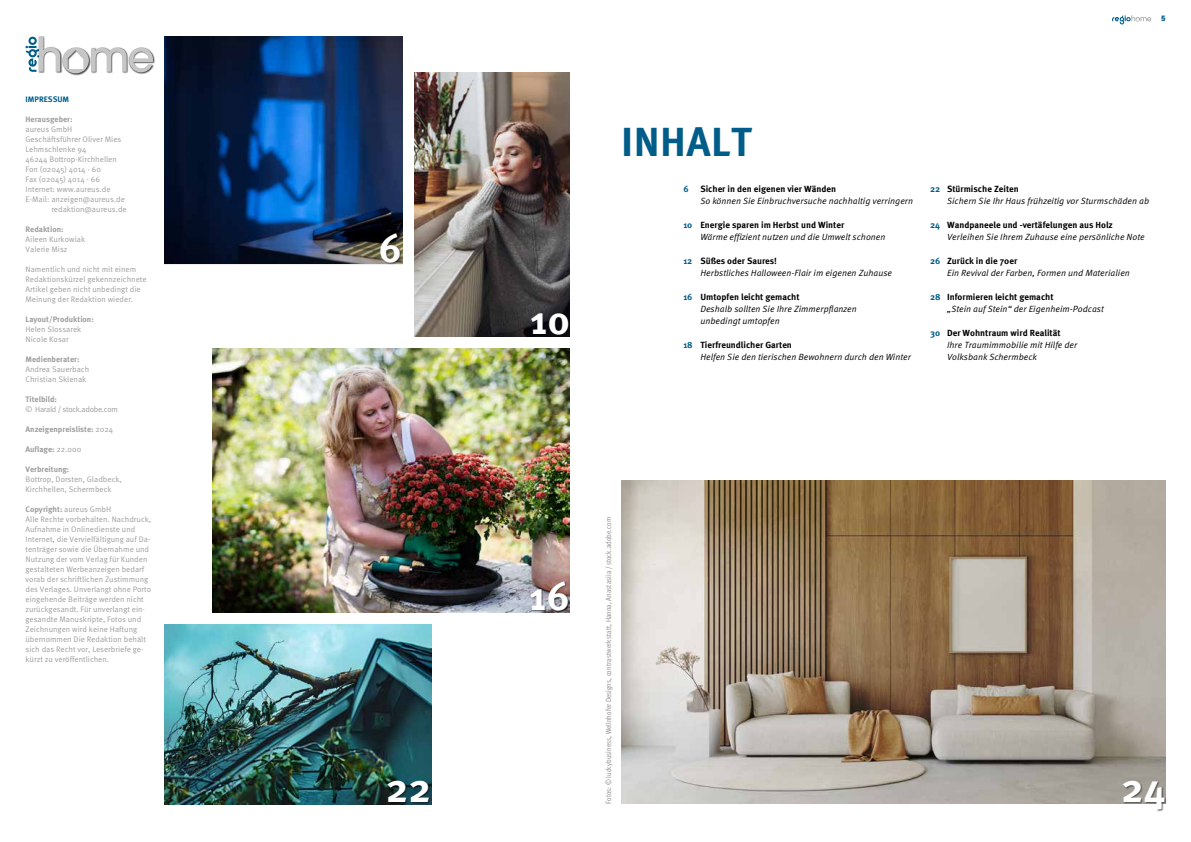
<style>
.page{position:relative;width:1191px;height:842px;background:#fff}
.page>*{position:absolute;margin:0;border:0;box-sizing:border-box;transform-origin:0 0}
.t1{font:700 41px "Meta Pro";letter-spacing:.01em;color:#005d89}
.t2{font:700 40px "Meta Pro";color:#fff}
.t3{font:9px/12px "Meta Pro Norm Ita";color:#000}
.t4{font:700 9px "Meta Pro";color:#000}
.t5{font:700 9px "Meta Pro";color:#005d89}
.t6{font:8px/10px "Meta Pro Norm";color:#9d9d9c}
.t7{font:700 8px "Meta Pro";color:#9d9d9c}
.t8{font:8px "Meta Pro Norm";letter-spacing:-.04em;color:#9d9d9c}
.t9{font:700 8px "Meta Pro";color:#005d89}
.t10{font:700 8px "Avignon";color:#005d89}
.t11{font:7.5px "Meta Pro Cond Norm";letter-spacing:.005em;color:#878787}
.s1{font-family:"Meta Pro Norm";font-weight:400}
.s2{color:#005d89}
</style>
<div class="page">
<img style="left:213px;top:348px;width:357px;height:264px">
<img style="left:164px;top:36px;width:239px;height:228px">
<img style="left:164px;top:624px;width:267px;height:180px">
<img style="left:414px;top:72px;width:156px;height:264px">
<div style="left:380px;top:233px;width:22px;height:31px;background:#000;opacity:.5"></div>
<div style="left:531px;top:313px;width:39px;height:23px;background:#000;opacity:.5"></div>
<div style="left:530px;top:581px;width:40px;height:31px;background:#000;opacity:.5"></div>
<div style="left:387px;top:780px;width:44px;height:24px;background:#000;opacity:.5"></div>
<div style="left:38px;top:36px;width:24px;height:38px;background:#000;opacity:.75"></div>
<div style="left:128px;top:47px;width:27px;height:27px;background:#000;opacity:.75"></div>
<div style="left:62px;top:47px;width:29px;height:28px;background:#000;opacity:.75"></div>
<svg style="left:26px;top:37px;width:127px;height:36px"></svg>
<svg style="left:1112px;top:15px;width:39px;height:9px"></svg>
<img style="left:621px;top:480px;width:544px;height:324px">
<div style="left:1122px;top:780px;width:44px;height:32px;background:#000;opacity:.5"></div>
<p class="t10" style="left:1161px;top:14px;width:6px">5</p>
<p class="t9" style="left:26px;top:93px;width:45px">IMPRESSUM</p>
<p class="t7" style="left:26px;top:113px;width:49px">Herausgeber:</p>
<p class="t6" style="left:26px;top:124px;width:48px">aureus GmbH</p>
<p class="t6" style="left:26px;top:134px;width:97px">Geschäftsführer Oliver Mies</p>
<p class="t6" style="left:26px;top:144px;width:62px">Lehmschlenke 94</p>
<p class="t6" style="left:26px;top:154px;width:93px">46244 Bottrop-Kirchhellen</p>
<p class="t6" style="left:26px;top:164px;width:77px">Fon (02045) 4014 - 60</p>
<p class="t6" style="left:26px;top:174px;width:76px">Fax (02045) 4014 - 66</p>
<p class="t6" style="left:26px;top:184px;width:87px">Internet: www.aureus.de</p>
<p class="t6" style="left:26px;top:194px;width:101px">E-Mail: anzeigen@aureus.de</p>
<p class="t6" style="left:51px;top:204px;width:77px">redaktion@aureus.de</p>
<p class="t7" style="left:26px;top:223px;width:40px">Redaktion:</p>
<p class="t6" style="left:26px;top:234px;width:61px">Aileen Kurkowiak<br>Valerie Misz</p>
<p class="t6" style="left:26px;top:264px;width:123px">Namentlich und nicht mit einem Redaktionskürzel gekennzeichnete Artikel geben nicht unbedingt die Meinung der Redaktion wieder.</p>
<p class="t7" style="left:26px;top:313px;width:70px">Layout/Produktion:</p>
<p class="t6" style="left:26px;top:324px;width:57px">Helen Slossarek<br>Nicole Kosar</p>
<p class="t7" style="left:26px;top:353px;width:55px">Medienberater:</p>
<p class="t6" style="left:26px;top:364px;width:65px">Andrea Sauerbach<br>Christian Sklenak</p>
<p class="t7" style="left:26px;top:393px;width:33px">Titelbild:</p>
<p class="t8" style="left:26px;top:403px;width:94px">© Harald / stock.adobe.com</p>
<p class="t7" style="left:26px;top:423px;width:89px">Anzeigenpreisliste: <span class="s1">2024</span></p>
<p class="t7" style="left:26px;top:443px;width:57px">Auflage: <span class="s1">22.000</span></p>
<p class="t7" style="left:26px;top:463px;width:45px">Verbreitung:</p>
<p class="t6" style="left:26px;top:474px;width:98px">Bottrop, Dorsten, Gladbeck,<br>Kirchhellen, Schermbeck</p>
<p class="t7" style="left:26px;top:503px;width:87px">Copyright: <span class="s1">aureus GmbH</span></p>
<p class="t6" style="left:26px;top:514px;width:127px">Alle Rechte vorbehalten. Nachdruck, Aufnahme in Onlinedienste und Internet, die Vervielfältigung auf Da&shy;tenträger sowie die Übernahme und Nutzung der vom Verlag für Kunden gestalteten Werbeanzeigen bedarf vorab der schriftlichen Zustimmung des Verlages. Unverlangt ohne Porto eingehende Beiträge werden nicht zurückgesandt. Für unverlangt ein&shy;gesandte Manuskripte, Fotos und Zeichnungen wird keine Haftung übernommen Die Redaktion behält sich das Recht vor, Leserbriefe ge&shy;kürzt zu veröffentlichen.</p>
<p class="t11" style="left:603px;top:804px;width:288px;rotate:-90deg">Fotos: © luckybusiness, Wellnhofer Designs, contrastwerkstatt, Hanna, Anastasiia / stock.adobe.com</p>
<h2 class="t2" style="left:378px;top:217px;width:25px">6</h2>
<h2 class="t2" style="left:530px;top:289px;width:41px">10</h2>
<h2 class="t2" style="left:529px;top:565px;width:42px">16</h2>
<h2 class="t2" style="left:386px;top:757px;width:47px">22</h2>
<h1 class="t1" style="left:621px;top:110px;width:132px">INHALT</h1>
<p class="t5" style="left:683px;top:182px;width:7px">6</p>
<p class="t4" style="left:700px;top:182px;width:137px">Sicher in den eigenen vier Wänden</p>
<p class="t3" style="left:700px;top:194px;width:214px">So können Sie Einbruchversuche nachhaltig verringern</p>
<p class="t4" style="left:683px;top:218px;width:162px"><span class="s2">10</span> Energie sparen im Herbst und Winter</p>
<p class="t3" style="left:700px;top:230px;width:186px">Wärme effizient nutzen und die Umwelt schonen</p>
<p class="t4" style="left:683px;top:254px;width:95px"><span class="s2">12</span> Süßes oder Saures!</p>
<p class="t3" style="left:700px;top:266px;width:193px">Herbstliches Halloween-Flair im eigenen Zuhause</p>
<p class="t4" style="left:683px;top:290px;width:118px"><span class="s2">16</span> Umtopfen leicht gemacht</p>
<p class="t3" style="left:700px;top:302px;width:158px">Deshalb sollten Sie Ihre Zimmerpflanzen unbedingt umtopfen</p>
<p class="t4" style="left:683px;top:338px;width:110px"><span class="s2">18</span> Tierfreundlicher Garten</p>
<p class="t3" style="left:700px;top:350px;width:212px">Helfen Sie den tierischen Bewohnern durch den Winter</p>
<p class="t4" style="left:930px;top:182px;width:90px"><span class="s2">22</span> Stürmische Zeiten</p>
<p class="t3" style="left:947px;top:194px;width:203px">Sichern Sie Ihr Haus frühzeitig vor Sturmschäden ab</p>
<p class="t4" style="left:930px;top:218px;width:184px"><span class="s2">24</span> Wandpaneele und -vertäfelungen aus Holz</p>
<p class="t3" style="left:947px;top:230px;width:199px">Verleihen Sie Ihrem Zuhause eine persönliche Note</p>
<p class="t4" style="left:930px;top:254px;width:89px"><span class="s2">26</span> Zurück in die 70er</p>
<p class="t3" style="left:947px;top:266px;width:184px">Ein Revival der Farben, Formen und Materialien</p>
<p class="t4" style="left:930px;top:290px;width:125px"><span class="s2">28</span> Informieren leicht gemacht</p>
<p class="t3" style="left:947px;top:302px;width:158px">„Stein auf Stein“ der Eigenheim-Podcast</p>
<p class="t4" style="left:930px;top:326px;width:132px"><span class="s2">30</span> Der Wohntraum wird Realität</p>
<p class="t3" style="left:947px;top:338px;width:132px">Ihre Traumimmobilie mit Hilfe der<br>Volksbank Schermbeck</p>
<h2 class="t2" style="left:1121px;top:757px;width:46px">24</h2>
</div>
